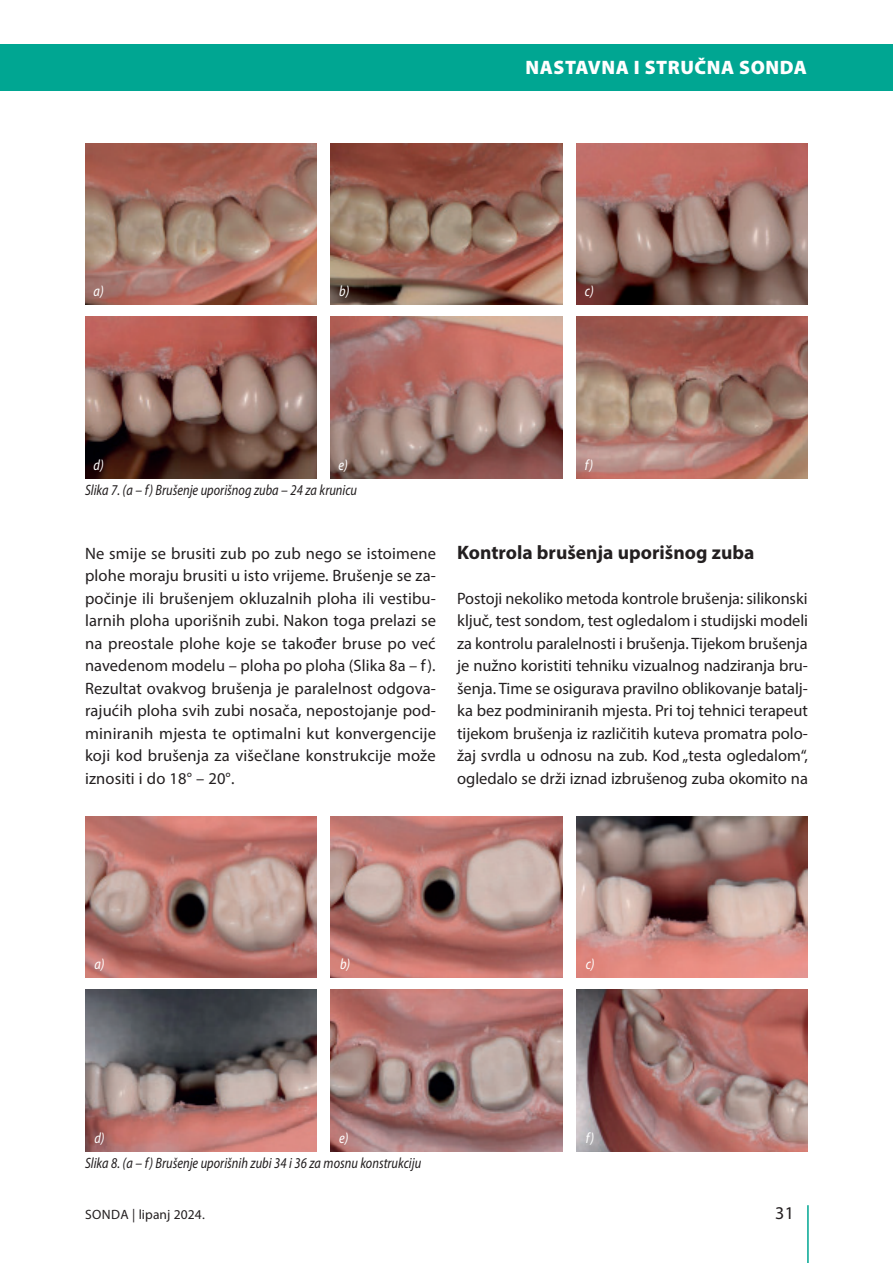
<style>
.page{position:relative;width:893px;height:1263px;background:#fff}
.page>*{position:absolute;margin:0;border:0;box-sizing:border-box;transform-origin:0 0}
.t1{font:700 19.5px "Myriad Pro";color:#231f20}
.t2{font:900 19.5px "Myriad Pro";letter-spacing:.03em;color:#fff}
.t3{font:18px "Myriad Pro";color:#231f20}
.t4{font:16.5px/22.5px "Myriad Pro";color:#231f20;text-align:justify}
.t5{font:italic semi-condensed 15px "Myriad Pro";color:#231f20;scale:.9 1}
.t6{font:italic semi-condensed 15px "Myriad Pro";color:#fff;scale:.9 1}
.t7{font:13.5px "Myriad Pro";letter-spacing:.01em;color:#231f20}
</style>
<div class="page">
<div style="left:0;top:44px;width:893px;height:46px;background:#00a692"></div>
<img style="left:85px;top:816px;width:231px;height:162px">
<img style="left:85px;top:143px;width:231px;height:162px">
<img style="left:85px;top:989px;width:231px;height:162px">
<img style="left:85px;top:316px;width:231px;height:162px">
<img style="left:331px;top:816px;width:231px;height:162px">
<img style="left:331px;top:143px;width:231px;height:161px">
<img style="left:331px;top:989px;width:231px;height:162px">
<img style="left:331px;top:316px;width:231px;height:162px">
<img style="left:577px;top:816px;width:231px;height:162px">
<img style="left:577px;top:143px;width:231px;height:162px">
<img style="left:577px;top:989px;width:231px;height:162px">
<img style="left:577px;top:316px;width:231px;height:162px">
<hr style="left:807px;top:1205px;width:2px;height:58px;background:#00a692">
<p class="t2" style="left:525px;top:57px;width:283px">NASTAVNA I STRUČNA SONDA</p>
<p class="t6" style="left:94px;top:282px;width:13px">a)</p>
<p class="t6" style="left:339px;top:282px;width:13px">b)</p>
<p class="t6" style="left:585px;top:282px;width:11px">c)</p>
<p class="t6" style="left:94px;top:456px;width:13px">d)</p>
<p class="t6" style="left:338px;top:456px;width:12px">e)</p>
<p class="t6" style="left:585px;top:456px;width:11px">f)</p>
<p class="t5" style="left:85px;top:481px;width:304px">Slika 7. (a – f) Brušenje uporišnog zuba – 24 za krunicu</p>
<p class="t4" style="left:85px;top:542px;width:353px">Ne smije se brusiti zub po zub nego se istoimene plohe moraju brusiti u isto vrijeme. Brušenje se za&shy;počinje ili brušenjem okluzalnih ploha ili vestibu&shy;larnih ploha uporišnih zubi. Nakon toga prelazi se na preostale plohe koje se također bruse po već navedenom modelu – ploha po ploha (Slika 8a – f).<br>Rezultat ovakvog brušenja je paralelnost odgova&shy;rajućih ploha svih zubi nosača, nepostojanje pod&shy;miniranih mjesta te optimalni kut konvergencije koji kod brušenja za višečlane konstrukcije može iznositi i do 18° – 20°.</p>
<p class="t1" style="left:457px;top:540px;width:299px">Kontrola brušenja uporišnog zuba</p>
<p class="t4" style="left:457px;top:587px;width:353px">Postoji nekoliko metoda kontrole brušenja: silikonski ključ, test sondom, test ogledalom i studijski modeli za kontrolu paralelnosti i brušenja. Tijekom brušenja je nužno koristiti tehniku vizualnog nadziranja bru&shy;šenja. Time se osigurava pravilno oblikovanje batalj&shy;ka bez podminiranih mjesta. Pri toj tehnici terapeut tijekom brušenja iz različitih kuteva promatra polo&shy;žaj svrdla u odnosu na zub. Kod „testa ogledalom“, ogledalo se drži iznad izbrušenog zuba okomito na</p>
<p class="t6" style="left:94px;top:955px;width:13px">a)</p>
<p class="t6" style="left:340px;top:955px;width:13px">b)</p>
<p class="t6" style="left:586px;top:955px;width:11px">c)</p>
<p class="t6" style="left:94px;top:1129px;width:13px">d)</p>
<p class="t6" style="left:339px;top:1129px;width:12px">e)</p>
<p class="t6" style="left:586px;top:1129px;width:11px">f)</p>
<p class="t5" style="left:85px;top:1154px;width:375px">Slika 8. (a – f) Brušenje uporišnih zubi 34 i 36 za mosnu konstrukciju</p>
<p class="t7" style="left:85px;top:1206px;width:121px">SONDA | lipanj 2024.</p>
<p class="t3" style="left:775px;top:1201px;width:20px">31</p>
</div>
